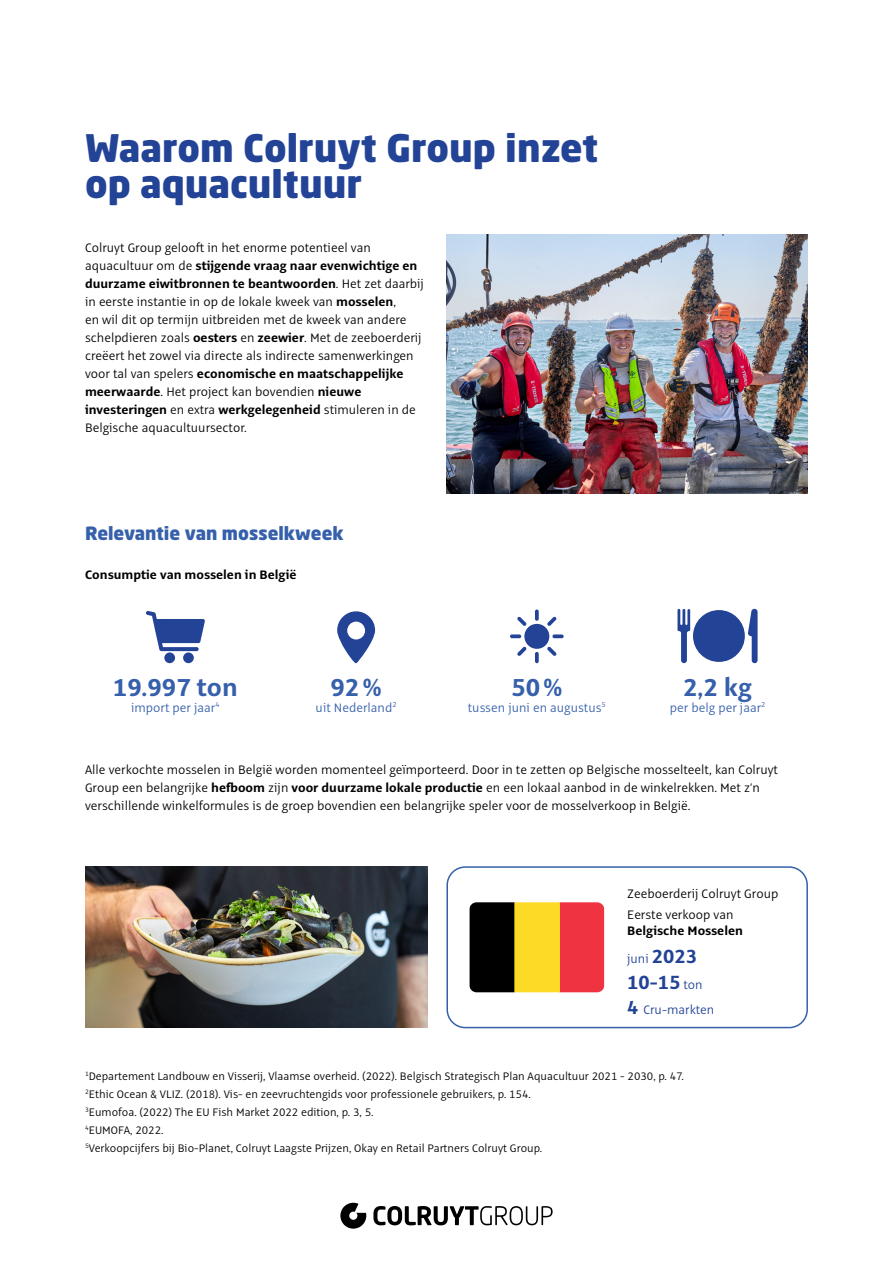
<style>
.page{position:relative;width:893px;height:1263px;background:#fff}
.page>*{position:absolute;margin:0;border:0;box-sizing:border-box;transform-origin:0 0}
.t1{font:900 37.5px/36px "Neo Sans Std";color:#224396}
.t2{font:700 27px "Alto Pro";color:#3660ab}
.t3{font:700 21px "Alto Pro";color:#224396}
.t4{font:900 18px "Neo Sans Std";color:#3660ab}
.t5{font:300 13.5px/18px "Alto Pro";color:#000}
.t6{font:300 13.5px "Alto Pro";color:#3660ab}
.t7{font:700 13.5px/28.5px "Alto Pro";color:#000}
.t8{font:300 13.5px "Alto Pro";color:#224396}
.t9{font:300 12px/18px "Alto Pro";color:#000}
.s1{font-weight:700}
.s2{font-weight:300;color:#224396}
.s3{font-size:21px;color:#224396}
.s4{font-weight:300;font-size:13.5px}
.s5{font-weight:700;font-size:21px}
</style>
<div class="page">
<svg style="left:373px;top:1206px;width:180px;height:19px"></svg>
<svg style="left:340px;top:1203px;width:26px;height:26px"></svg>
<img style="left:85px;top:866px;width:342px;height:161px">
<img style="left:446px;top:234px;width:362px;height:259px">
<svg style="left:146px;top:611px;width:59px;height:52px"></svg>
<svg style="left:337px;top:611px;width:38px;height:52px"></svg>
<svg style="left:510px;top:609px;width:54px;height:54px"></svg>
<svg style="left:678px;top:609px;width:12px;height:54px"></svg>
<svg style="left:748px;top:609px;width:10px;height:54px"></svg>
<div style="left:693px;top:610px;width:52px;height:52px;background:#224396;border-radius:50%"></div>
<div style="left:446px;top:866px;width:362px;height:162px;border:2px solid #3660ab;border-radius:18px"></div>
<div style="left:559px;top:902px;width:45px;height:90px;background:#ef3340"></div>
<div style="left:514px;top:902px;width:45px;height:90px;background:#fdda25"></div>
<div style="left:469px;top:902px;width:45px;height:90px;background:#000"></div>
<h1 class="t1" style="left:85px;top:129px;width:515px">Waarom Colruyt Group inzet op aquacultuur</h1>
<p class="t5" style="left:85px;top:239px;width:340px">Colruyt Group gelooft in het enorme potentieel van aquacultuur om de <span class="s1">stijgende vraag naar evenwichtige en duurzame eiwitbronnen te beantwoorden</span>. Het zet daarbij in eerste instantie in op de lokale kweek van <span class="s1">mosselen</span>,<br>en wil dit op termijn uitbreiden met de kweek van andere schelpdieren zoals <span class="s1">oesters</span> en <span class="s1">zeewier</span>. Met de zeeboerderij creëert het zowel via directe als indirecte samenwerkingen voor tal van spelers <span class="s1">economische en maatschappelijke meerwaarde</span>. Het project kan bovendien <span class="s1">nieuwe investeringen</span> en extra <span class="s1">werkgelegenheid</span> stimuleren in de Belgische aquacultuursector.</p>
<h3 class="t4" style="left:85px;top:522px;width:260px">Relevantie van mosselkweek</h3>
<p class="t7" style="left:85px;top:560px;width:213px">Consumptie van mosselen in België</p>
<h2 class="t2" style="left:113px;top:670px;width:126px">19.997 ton</h2>
<p class="t6" style="left:131px;top:699px;width:90px">import per jaar<sup>4</sup></p>
<h2 class="t2" style="left:330px;top:670px;width:53px">92%</h2>
<p class="t6" style="left:316px;top:699px;width:82px">uit Nederland<sup>2</sup></p>
<h2 class="t2" style="left:511px;top:670px;width:53px">50%</h2>
<p class="t6" style="left:468px;top:699px;width:139px">tussen juni en augustus<sup>5</sup></p>
<h2 class="t2" style="left:683px;top:670px;width:70px">2,2 kg</h2>
<p class="t6" style="left:670px;top:699px;width:97px">per belg per jaar<sup>2</sup></p>
<p class="t5" style="left:85px;top:761px;width:694px">Alle verkochte mosselen in België worden momenteel geïmporteerd. Door in te zetten op Belgische mosselteelt, kan Colruyt<br>Group een belangrijke <span class="s1">hefboom</span> zijn <span class="s1">voor duurzame lokale productie</span> en een lokaal aanbod in de winkelrekken. Met z’n verschillende winkelformules is de groep bovendien een belangrijke speler voor de mosselverkoop in België.</p>
<p class="t5" style="left:627px;top:884px;width:153px;line-height:20.4px">Zeeboerderij Colruyt Group<br>Eerste verkoop van</p>
<p class="t7" style="left:627px;top:916px;width:117px">Belgische Mosselen <span class="s2">juni</span> <span class="s3">2023</span></p>
<h3 class="t3" style="left:627px;top:969px;width:77px">10-15 <span class="s4">ton</span></h3>
<p class="t8" style="left:627px;top:1001px;width:89px"><span class="s5">4</span> Cru-markten</p>
<p class="t9" style="left:85px;top:1067px;width:600px"><sup>1</sup>Departement Landbouw en Visserij, Vlaamse overheid. (2022). Belgisch Strategisch Plan Aquacultuur 2021 - 2030, p. 47.<br><sup>2</sup>Ethic Ocean &amp; VLIZ. (2018). Vis- en zeevruchtengids voor professionele gebruikers, p. 154.<br><sup>3</sup>Eumofoa. (2022) The EU Fish Market 2022 edition, p. 3, 5.<br><sup>4</sup>EUMOFA, 2022.<br><sup>5</sup>Verkoopcijfers bij Bio-Planet, Colruyt Laagste Prijzen, Okay en Retail Partners Colruyt Group.</p>
</div>
